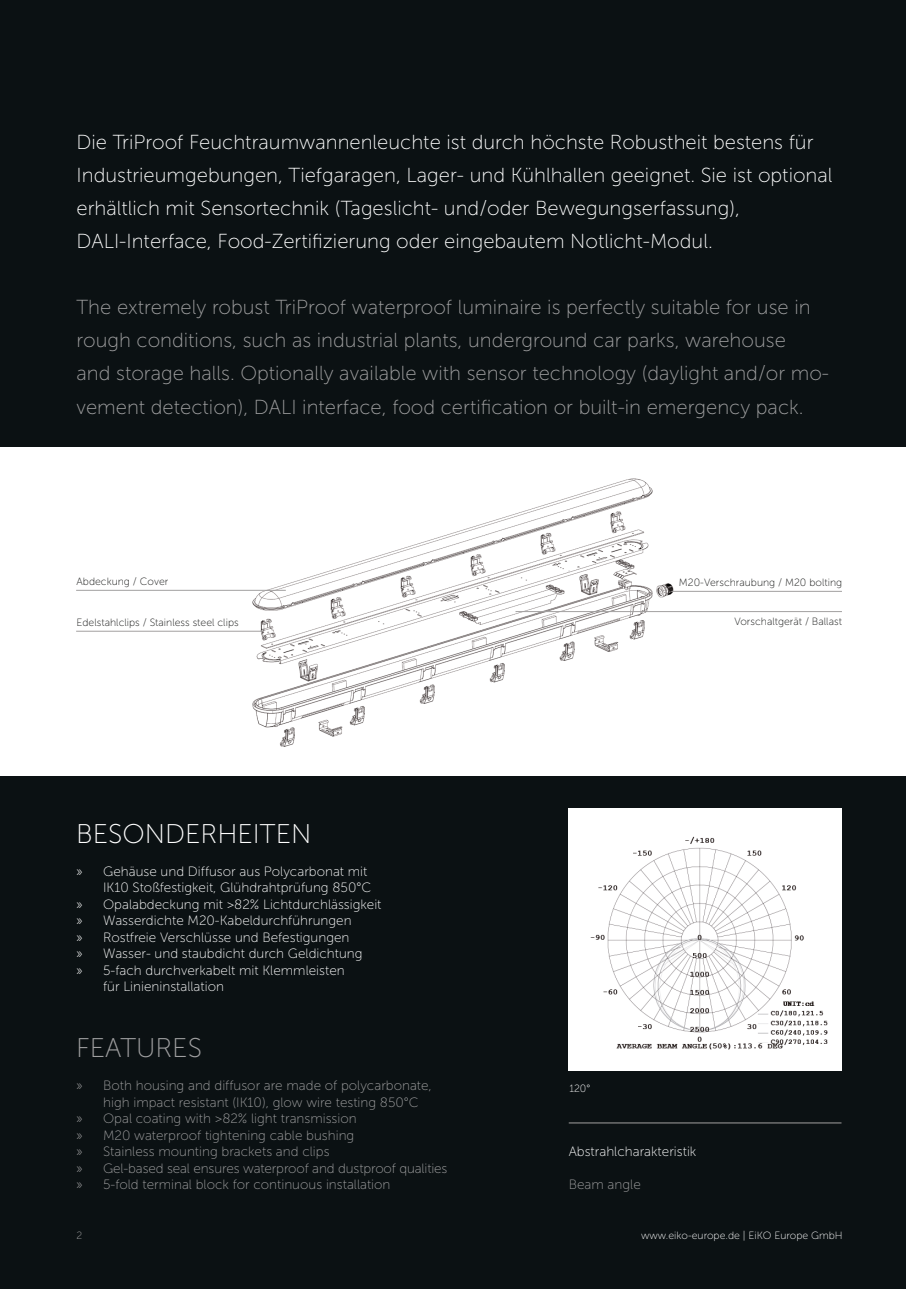
<style>
.page{position:relative;width:906px;height:1289px;background:#fff}
.page>*{position:absolute;margin:0;border:0;box-sizing:border-box;transform-origin:0 0}
.t1{font:27px "Museo Sans 100";color:#fff}
.t2{font:27px "Museo Sans 100";color:#a0a0a1}
.t3{font:20.25px/33px "Museo Sans 100";color:#a0a0a1}
.t4{font:20.25px/33px "Museo Sans 100";color:#fff}
.t5{font:13.5px "Museo Sans 100";color:#fff}
.t6{font:13.5px "Museo Sans 100";color:#a0a0a1}
.t7{font:10.5px "Museo Sans 100";color:#131413}
.t8{font:10.5px "Museo Sans 100";color:#fff}
.t9{font:10.5px "Museo Sans 100";color:#a0a0a1}
</style>
<div class="page">
<div style="left:0;top:0;width:906px;height:446px;background:#0b1113"></div>
<div style="left:0;top:776px;width:906px;height:512px;background:#0b1113"></div>
<img style="left:215px;top:478px;width:492px;height:269px">
<hr style="left:76px;top:590px;width:210px;height:1px;background:#a2a0a0">
<hr style="left:76px;top:631px;width:187px;height:1px;background:#a2a0a0">
<hr style="left:671px;top:591px;width:171px;height:1px;background:#a2a0a0">
<hr style="left:515px;top:611px;width:327px;height:1px;background:#a2a0a0">
<hr style="left:569px;top:1122px;width:272px;height:1px;background:#a2a0a0">
<img style="left:569px;top:808px;width:272px;height:262px">
<p class="t4" style="left:77px;top:126px;width:757px">Die TriProof Feuchtraumwannenleuchte ist durch höchste Robustheit bestens für Industrieumgebungen, Tiefgaragen, Lager- und Kühlhallen geeignet. Sie ist optional erhältlich mit Sensortechnik (Tageslicht- und/oder Bewegungserfassung), DALI-Interface, Food-Zertifizierung oder eingebautem Notlicht-Modul.</p>
<p class="t3" style="left:77px;top:291px;width:754px">The extremely robust TriProof waterproof luminaire is perfectly suitable for use in rough conditions, such as industrial plants, underground car parks, warehouse<br>and storage halls. Optionally available with sensor technology (daylight and/or mo&shy;vement detection), DALI interface, food certification or built-in emergency pack.</p>
<p class="t7" style="left:77px;top:575px;width:93px">Abdeckung / Cover</p>
<p class="t7" style="left:77px;top:616px;width:164px">Edelstahlclips / Stainless steel clips</p>
<h1 class="t1" style="left:76px;top:819px;width:237px">BESONDERHEITEN</h1>
<p class="t5" style="left:76px;top:863px;width:293px">» Gehäuse und Diffusor aus Polycarbonat mit</p>
<p class="t5" style="left:103px;top:880px;width:270px">IK10 Stoßfestigkeit, Glühdrahtprüfung 850°C</p>
<p class="t5" style="left:76px;top:896px;width:307px">» Opalabdeckung mit &gt;82% Lichtdurchlässigkeit</p>
<p class="t5" style="left:76px;top:913px;width:277px">» Wasserdichte M20-Kabeldurchführungen</p>
<p class="t5" style="left:76px;top:929px;width:275px">» Rostfreie Verschlüsse und Befestigungen</p>
<p class="t5" style="left:76px;top:946px;width:288px">» Wasser- und staubdicht durch Geldichtung</p>
<p class="t5" style="left:76px;top:962px;width:270px">» 5-fach durchverkabelt mit Klemmleisten</p>
<p class="t5" style="left:103px;top:979px;width:122px">für Linieninstallation</p>
<h1 class="t2" style="left:76px;top:1033px;width:127px">FEATURES</h1>
<p class="t6" style="left:76px;top:1078px;width:357px">» Both housing and diffusor are made of polycarbonate,</p>
<p class="t6" style="left:103px;top:1094px;width:317px">high impact resistant (IK10), glow wire testing 850°C</p>
<p class="t6" style="left:76px;top:1111px;width:282px">» Opal coating with &gt;82% light transmission</p>
<p class="t6" style="left:76px;top:1127px;width:280px">» M20 waterproof tightening cable bushing</p>
<p class="t6" style="left:76px;top:1144px;width:255px">» Stainless mounting brackets and clips</p>
<p class="t6" style="left:76px;top:1160px;width:373px">» Gel-based seal ensures waterproof and dustproof qualities</p>
<p class="t6" style="left:76px;top:1177px;width:316px">» 5-fold terminal block for continuous installation</p>
<p class="t9" style="left:77px;top:1229px;width:7px">2</p>
<p class="t7" style="left:679px;top:576px;width:165px">M20-Verschraubung / M20 bolting</p>
<p class="t7" style="left:734px;top:615px;width:109px">Vorschaltgerät / Ballast</p>
<p class="t8" style="left:569px;top:1082px;width:22px">120°</p>
<p class="t5" style="left:569px;top:1144px;width:129px">Abstrahlcharakteristik</p>
<p class="t6" style="left:569px;top:1177px;width:74px">Beam angle</p>
<p class="t8" style="left:641px;top:1229px;width:203px">www.eiko-europe.de | EiKO Europe GmbH</p>
</div>
